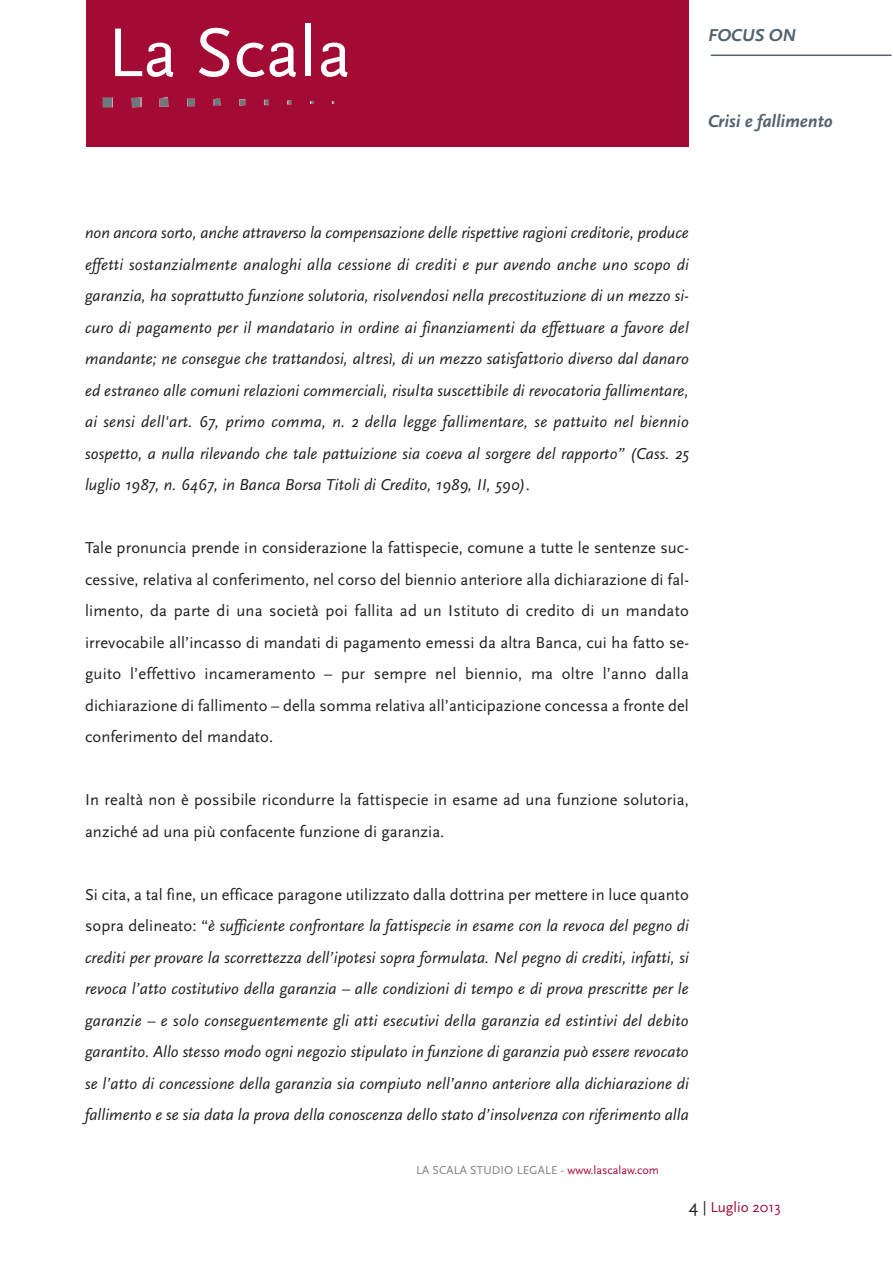
<style>
.page{position:relative;width:893px;height:1263px;background:#fff}
.page>*{position:absolute;margin:0;border:0;box-sizing:border-box;transform-origin:0 0}
.t1{font:72px "Scala Sans";color:#fff}
.t2{font:italic 700 18px "Scala Sans";color:#52626f}
.t3{font:italic 16.5px/31.5px "Scala Sans";letter-spacing:.005em;color:#231f20;text-align:justify}
.t4{font:16.5px/31.5px "Scala Sans";letter-spacing:.005em;color:#231f20;text-align:justify}
.t5{font:15px "Scala Sans";color:#a30a34}
.t6{font:12px "Scala Sans";letter-spacing:.01em;color:#808285}
.s1{font-style:normal}
.s2{color:#a30a34}
.s3{font-size:18px;color:#231f20}
.s4{color:#231f20}
</style>
<div class="page">
<div style="left:86px;top:0;width:603px;height:147px;background:#a30a34"></div>
<hr style="left:711px;top:55px;width:180px;height:1px;background:#52626f">
<img style="left:103px;top:97px;width:231px;height:11px">
<h1 class="t1" style="left:107px;top:14px;width:246px">La Scala</h1>
<p class="t2" style="left:708px;top:25px;width:90px">FOCUS ON</p>
<p class="t2" style="left:708px;top:111px;width:126px">Crisi e fallimento</p>
<p class="t3" style="left:85px;top:217px;width:605px">non ancora sorto, anche attraverso la compensazione delle rispettive ragioni creditorie, produce effetti sostanzialmente analoghi alla cessione di crediti e pur avendo anche uno scopo di garanzia, ha soprattutto funzione solutoria, risolvendosi nella precostituzione di un mezzo si&shy;curo di pagamento per il mandatario in ordine ai finanziamenti da effettuare a favore del mandante; ne consegue che trattandosi, altresì, di un mezzo satisfattorio diverso dal danaro ed estraneo alle comuni relazioni commerciali, risulta suscettibile di revocatoria fallimentare, ai sensi dell'art. 67, primo comma, n. 2 della legge fallimentare, se pattuito nel biennio sospetto, a nulla rilevando che tale pattuizione sia coeva al sorgere del rapporto” (Cass. 25 luglio 1987, n. 6467, in Banca Borsa Titoli di Credito, 1989, II, 590)<span class="s1">.</span></p>
<p class="t4" style="left:85px;top:532px;width:605px">Tale pronuncia prende in considerazione la fattispecie, comune a tutte le sentenze suc&shy;cessive, relativa al conferimento, nel corso del biennio anteriore alla dichiarazione di fal&shy;limento, da parte di una società poi fallita ad un Istituto di credito di un mandato irrevocabile all’incasso di mandati di pagamento emessi da altra Banca, cui ha fatto se&shy;guito l’effettivo incameramento – pur sempre nel biennio, ma oltre l’anno dalla dichiarazione di fallimento – della somma relativa all’anticipazione concessa a fronte del conferimento del mandato.</p>
<p class="t4" style="left:85px;top:784px;width:605px">In realtà non è possibile ricondurre la fattispecie in esame ad una funzione solutoria, anziché ad una più confacente funzione di garanzia.</p>
<p class="t3" style="left:85px;top:879px;width:605px"><span class="s1">Si cita, a tal fine, un efficace paragone utilizzato dalla dottrina per mettere in luce quanto sopra delineato: “</span>è sufficiente confrontare la fattispecie in esame con la revoca del pegno di crediti per provare la scorrettezza dell’ipotesi sopra formulata. Nel pegno di crediti, infatti, si revoca l’atto costitutivo della garanzia – alle condizioni di tempo e di prova prescritte per le garanzie – e solo conseguentemente gli atti esecutivi della garanzia ed estintivi del debito garantito. Allo stesso modo ogni negozio stipulato in funzione di garanzia può essere revocato se l’atto di concessione della garanzia sia compiuto nell’anno anteriore alla dichiarazione di fallimento e se sia data la prova della conoscenza dello stato d’insolvenza con riferimento alla</p>
<p class="t6" style="left:416px;top:1163px;width:244px">LA SCALA STUDIO LEGALE - <span class="s2">www.lascalaw.com</span></p>
<p class="t5" style="left:689px;top:1199px;width:93px"><span class="s3">4</span> <span class="s4">|</span> Luglio 2013</p>
</div>
